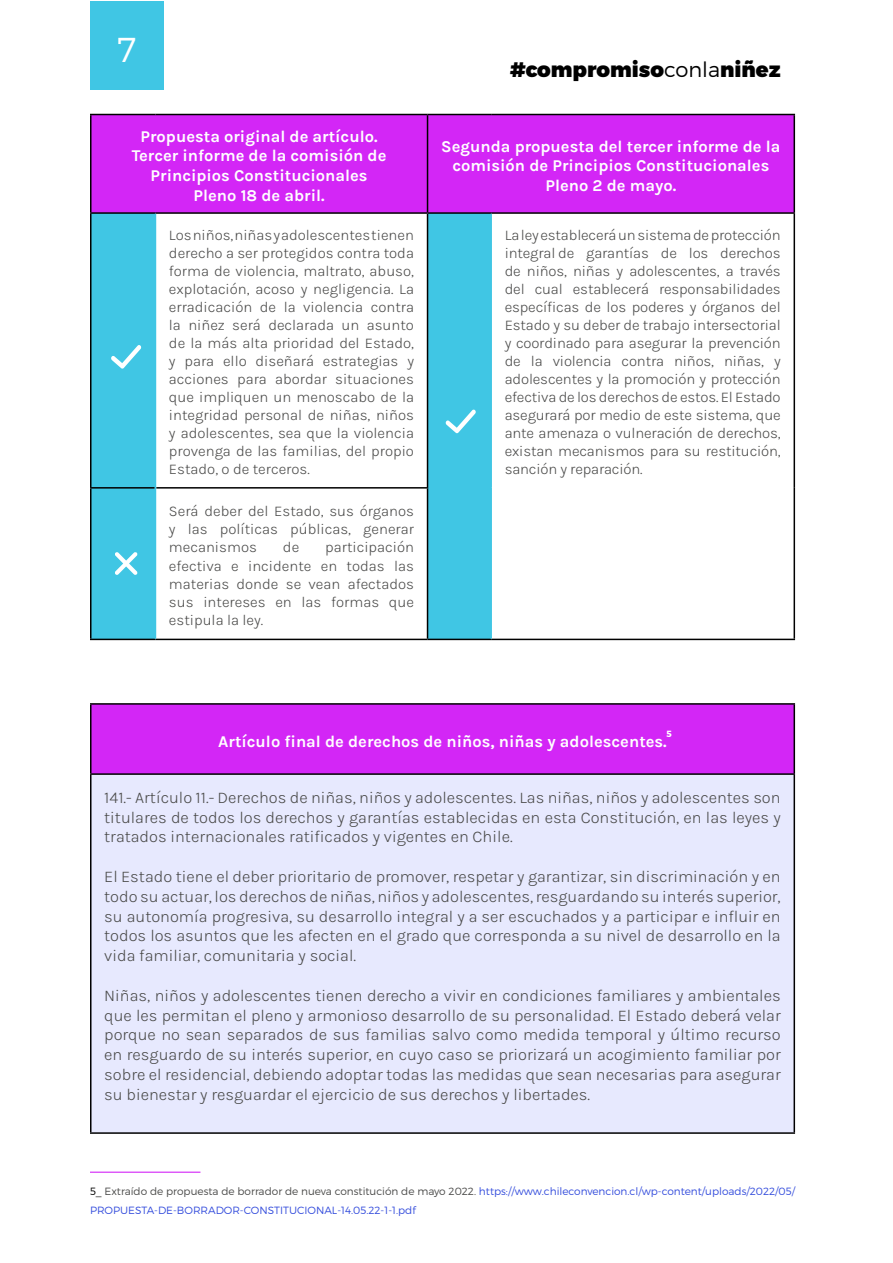
<style>
.page{position:relative;width:893px;height:1263px;background:#fff}
.page>*{position:absolute;margin:0;border:0;box-sizing:border-box;transform-origin:0 0}
.t1{font:300 34.5px "Montserrat";color:#fff}
.t2{font:900 21px "Montserrat";color:#000}
.t3{font:300 16.5px/19.8px "Karla";color:#4a4a49;text-align:justify}
.t4{font:700 16.5px/19.8px "Karla";color:#fff;text-align:center}
.t5{font:300 15px/18px "Karla";color:#4a4a49;text-align:justify}
.t6{font:300 10.5px/19.5px "Montserrat";color:#334cdc}
.t7{font:700 9px "Montserrat";color:#fff}
.s1{font-weight:300}
.s2{color:#000}
.s3{color:#4a4a49}
</style>
<div class="page">
<div style="left:90px;top:1px;width:74px;height:88px;background:#40c6e4"></div>
<div style="left:92px;top:114px;width:702px;height:99px;background:#d326f6"></div>
<svg style="left:92px;top:213px;width:398px;height:426px"></svg>
<hr style="left:427px;top:115px;width:1px;height:97px;background:#000">
<hr style="left:90px;top:214px;width:2px;height:273px;background:#000">
<hr style="left:427px;top:214px;width:1px;height:273px;background:#000">
<hr style="left:794px;top:214px;width:1px;height:274px;background:#000">
<hr style="left:90px;top:487px;width:65px;height:2px;background:#000">
<hr style="left:90px;top:489px;width:2px;height:150px;background:#000">
<hr style="left:156px;top:487px;width:272px;height:2px;background:#000">
<hr style="left:427px;top:489px;width:1px;height:150px;background:#000">
<hr style="left:794px;top:488px;width:1px;height:151px;background:#000">
<hr style="left:90px;top:639px;width:65px;height:1px;background:#000">
<hr style="left:155px;top:639px;width:272px;height:1px;background:#000">
<hr style="left:428px;top:639px;width:63px;height:1px;background:#000">
<hr style="left:491px;top:639px;width:304px;height:1px;background:#000">
<hr style="left:90px;top:114px;width:65px;height:1px;background:#000">
<hr style="left:90px;top:115px;width:2px;height:97px;background:#000">
<hr style="left:155px;top:114px;width:272px;height:1px;background:#000">
<hr style="left:428px;top:114px;width:63px;height:1px;background:#000">
<hr style="left:491px;top:114px;width:304px;height:1px;background:#000">
<hr style="left:794px;top:115px;width:1px;height:97px;background:#000">
<hr style="left:90px;top:212px;width:65px;height:2px;background:#000">
<hr style="left:155px;top:212px;width:272px;height:2px;background:#000">
<hr style="left:428px;top:212px;width:63px;height:2px;background:#000">
<hr style="left:491px;top:212px;width:304px;height:2px;background:#000">
<hr style="left:155px;top:214px;width:1px;height:274px;background:#40c6e4">
<hr style="left:155px;top:488px;width:1px;height:151px;background:#40c6e4">
<hr style="left:490px;top:214px;width:2px;height:274px;background:#40c6e4">
<hr style="left:490px;top:488px;width:2px;height:151px;background:#40c6e4">
<svg style="left:115px;top:552px;width:23px;height:23px"></svg>
<svg style="left:111px;top:345px;width:30px;height:24px"></svg>
<svg style="left:446px;top:410px;width:30px;height:23px"></svg>
<div style="left:91px;top:704px;width:703px;height:70px;background:#d326f6"></div>
<div style="left:91px;top:774px;width:703px;height:359px;background:#e7e9fe"></div>
<hr style="left:90px;top:703px;width:705px;height:2px;background:#000">
<hr style="left:90px;top:705px;width:2px;height:68px;background:#000">
<hr style="left:794px;top:705px;width:1px;height:68px;background:#000">
<hr style="left:90px;top:773px;width:705px;height:2px;background:#000">
<hr style="left:90px;top:775px;width:2px;height:357px;background:#000">
<hr style="left:794px;top:775px;width:1px;height:357px;background:#000">
<hr style="left:90px;top:1132px;width:705px;height:2px;background:#000">
<hr style="left:90px;top:1171px;width:110px;height:2px;background:#d326f6">
<h1 class="t1" style="left:117px;top:28px;width:21px">7</h1>
<h2 class="t2" style="left:510px;top:56px;width:272px">#compromiso<span class="s1">conla</span>niñez</h2>
<p class="t4" style="left:132px;top:126px;width:256px">Propuesta original de artículo.<br>Tercer informe de la comisión de<br>Principios Constitucionales<br>Pleno 18 de abril.</p>
<p class="t4" style="left:441px;top:136px;width:341px">Segunda propuesta del tercer informe de la comisión de Principios Constitucionales<br>Pleno 2 de mayo.</p>
<p class="t5" style="left:169px;top:226px;width:247px">Los niños, niñas y adolescentes tienen derecho a ser protegidos contra toda forma de violencia, maltrato, abuso, explotación, acoso y negligencia. La erradicación de la violencia contra la niñez será declarada un asunto de la más alta prioridad del Estado, y para ello diseñará estrategias y acciones para abordar situaciones que impliquen un menoscabo de la integridad personal de niñas, niños y adolescentes, sea que la violencia provenga de las familias, del propio Estado, o de terceros.</p>
<p class="t5" style="left:505px;top:226px;width:278px">La ley establecerá un sistema de protección integral de garantías de los derechos de niños, niñas y adolescentes, a través del cual establecerá responsabilidades específicas de los poderes y órganos del Estado y su deber de trabajo intersectorial y coordinado para asegurar la prevención de la violencia contra niños, niñas, y adolescentes y la promoción y protección efectiva de los derechos de estos. El Estado asegurará por medio de este sistema, que ante amenaza o vulneración de derechos, existan mecanismos para su restitución, sanción y reparación.</p>
<p class="t5" style="left:169px;top:502px;width:247px">Será deber del Estado, sus órganos y las políticas públicas, generar mecanismos</p>
<p class="t5" style="left:169px;top:538px;width:247px;text-indent:156px">participación efectiva e incidente en todas las materias donde se vean afectados sus intereses en las formas que estipula la ley.</p>
<p class="t5" style="left:283px;top:538px;width:18px">de</p>
<p class="t7" style="left:667px;top:728px;width:7px">5</p>
<p class="t4" style="left:218px;top:731px;width:450px">Artículo final de derechos de niños, niñas y adolescentes.</p>
<p class="t3" style="left:104px;top:787px;width:678px">141.- Artículo 11.- Derechos de niñas, niños y adolescentes. Las niñas, niños y adolescentes son titulares de todos los derechos y garantías establecidas en esta Constitución, en las leyes y tratados internacionales ratificados y vigentes en Chile.</p>
<p class="t3" style="left:104px;top:866px;width:678px">El Estado tiene el deber prioritario de promover, respetar y garantizar, sin discriminación y en todo su actuar, los derechos de niñas, niños y adolescentes, resguardando su interés superior, su autonomía progresiva, su desarrollo integral y a ser escuchados y a participar e influir en todos los asuntos que les afecten en el grado que corresponda a su nivel de desarrollo en la vida familiar, comunitaria y social.</p>
<p class="t3" style="left:104px;top:985px;width:678px">Niñas, niños y adolescentes tienen derecho a vivir en condiciones familiares y ambientales que les permitan el pleno y armonioso desarrollo de su personalidad. El Estado deberá velar porque no sean separados de sus familias salvo como medida temporal y último recurso en resguardo de su interés superior, en cuyo caso se priorizará un acogimiento familiar por sobre el residencial, debiendo adoptar todas las medidas que sean necesarias para asegurar su bienestar y resguardar el ejercicio de sus derechos y libertades.</p>
<p class="t6" style="left:90px;top:1181px;width:707px"><span class="s2">5_</span> <span class="s3">Extraído de propuesta de borrador de nueva constitución de mayo 2022.</span> https://www.chileconvencion.cl/wp-content/uploads/2022/05/<br>PROPUESTA-DE-BORRADOR-CONSTITUCIONAL-14.05.22-1-1.pdf</p>
</div>
